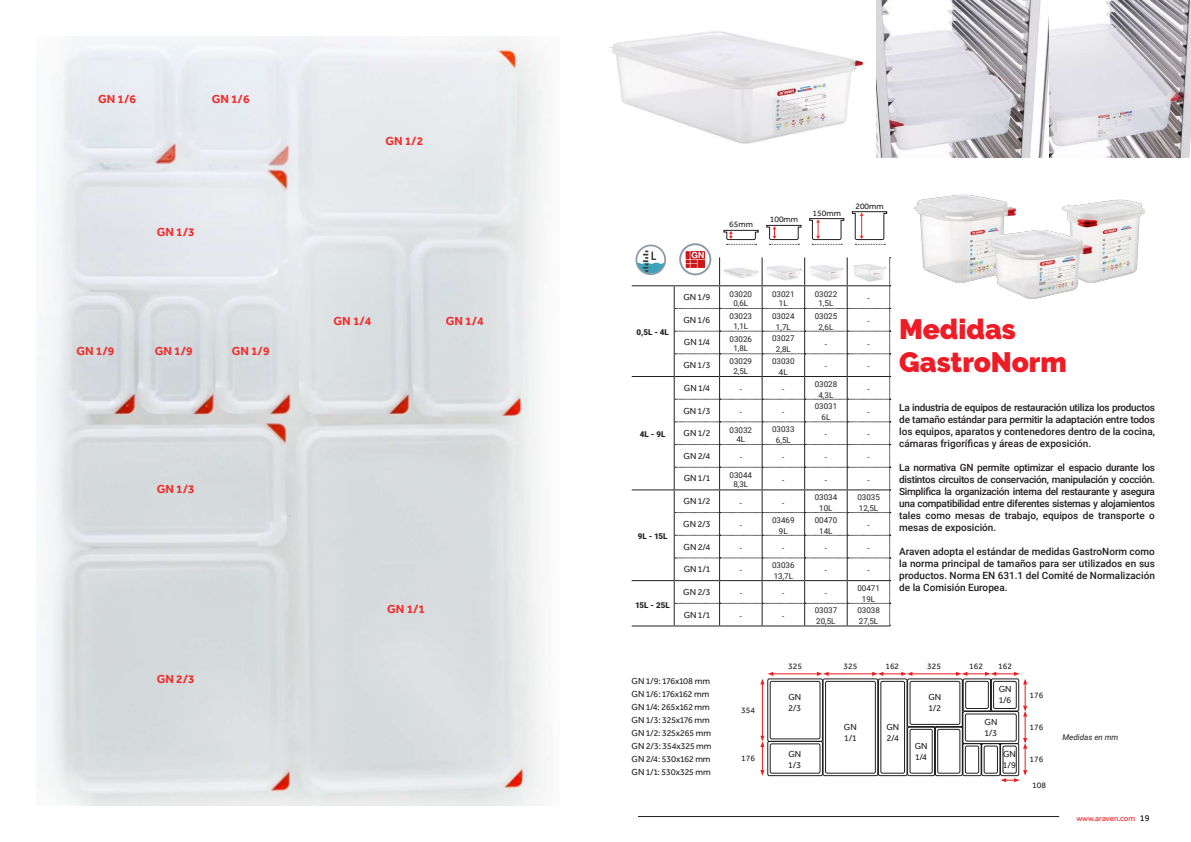
<style>
.page{position:relative;width:1191px;height:842px;background:#fff}
.page>*{position:absolute;margin:0;border:0;box-sizing:border-box;transform-origin:0 0}
.t1{font:900 28px/33.6px "Raleway";color:#ee1c26}
.t2{font:700 12px "Effra";color:#ee302d}
.t3{font:500 10px/12px "Roboto";color:#231f20;text-align:justify}
.t4{font:9px/11px "Effra";color:#231f20}
.t5{font:8.5px "Effra";color:#231f20}
.t6{font:8px/11px "Roboto";color:#231f20;text-align:center}
.t7{font:900 8px "Roboto";color:#231f20}
.t8{font:8px "Effra";color:#ee1d23}
.t9{font:italic 8px "Roboto";color:#231f20}
.s1{font-size:9px;color:#000}
</style>
<div class="page">
<img style="left:39px;top:36px;width:504px;height:770px">
<hr style="left:638px;top:816px;width:421px;height:1px;background:#231f20">
<hr style="left:631px;top:285px;width:43px;height:1px;background:#231f20">
<hr style="left:631px;top:376px;width:43px;height:1px;background:#231f20">
<hr style="left:631px;top:489px;width:43px;height:1px;background:#231f20">
<hr style="left:631px;top:580px;width:43px;height:1px;background:#231f20">
<hr style="left:631px;top:625px;width:43px;height:1px;background:#231f20">
<img style="left:877px;top:0;width:172px;height:158px">
<svg style="left:1049px;top:0;width:142px;height:158px;background:#cfccd2"></svg>
<img style="left:609px;top:31px;width:255px;height:113px">
<svg style="left:673px;top:211px;width:217px;height:415px"></svg>
<svg style="left:635px;top:245px;width:31px;height:30px"></svg>
<svg style="left:760px;top:672px;width:267px;height:110px"></svg>
<img style="left:914px;top:194px;width:231px;height:105px">
<p class="t2" style="left:98px;top:92px;width:39px">GN 1/6</p>
<p class="t2" style="left:212px;top:92px;width:39px">GN 1/6</p>
<p class="t2" style="left:157px;top:225px;width:39px">GN 1/3</p>
<p class="t2" style="left:76px;top:344px;width:39px">GN 1/9</p>
<p class="t2" style="left:155px;top:344px;width:39px">GN 1/9</p>
<p class="t2" style="left:232px;top:344px;width:39px">GN 1/9</p>
<p class="t2" style="left:157px;top:482px;width:39px">GN 1/3</p>
<p class="t2" style="left:157px;top:672px;width:39px">GN 2/3</p>
<p class="t2" style="left:385px;top:134px;width:39px">GN 1/2</p>
<p class="t2" style="left:333px;top:314px;width:39px">GN 1/4</p>
<p class="t2" style="left:446px;top:314px;width:39px">GN 1/4</p>
<p class="t2" style="left:387px;top:601px;width:39px">GN 1/1</p>
<p class="t5" style="left:729px;top:219px;width:25px">65mm</p>
<p class="t5" style="left:769px;top:214px;width:30px">100mm</p>
<p class="t5" style="left:812px;top:208px;width:30px">150mm</p>
<p class="t5" style="left:855px;top:201px;width:30px">200mm</p>
<p class="t7" style="left:636px;top:327px;width:34px">0,5L - 4L</p>
<p class="t7" style="left:640px;top:429px;width:27px">4L - 9L</p>
<p class="t7" style="left:638px;top:531px;width:31px">9L - 15L</p>
<p class="t7" style="left:635px;top:599px;width:36px">15L - 25L</p>
<p class="t4" style="left:683px;top:292px;width:29px">GN 1/9</p>
<p class="t6" style="left:729px;top:289px;width:24px;line-height:9.6px">03020<br>0,6L</p>
<p class="t6" style="left:772px;top:289px;width:24px;line-height:9.6px">03021<br>1L</p>
<p class="t6" style="left:814px;top:289px;width:24px;line-height:9.6px">03022<br>1,5L</p>
<p class="t6" style="left:867px;top:293px;width:4px">-</p>
<p class="t4" style="left:683px;top:314px;width:28px">GN 1/6</p>
<p class="t6" style="left:729px;top:311px;width:24px;line-height:9.6px">03023<br>1,1L</p>
<p class="t6" style="left:772px;top:310px;width:24px">03024<br>1,7L</p>
<p class="t6" style="left:814px;top:310px;width:24px">03025<br>2,6L</p>
<p class="t6" style="left:867px;top:315px;width:4px">-</p>
<p class="t4" style="left:684px;top:337px;width:28px">GN 1/4</p>
<p class="t6" style="left:729px;top:334px;width:24px;line-height:9.6px">03026<br>1,8L</p>
<p class="t6" style="left:772px;top:333px;width:24px">03027<br>2,8L</p>
<p class="t6" style="left:825px;top:338px;width:4px">-</p>
<p class="t6" style="left:867px;top:338px;width:4px">-</p>
<p class="t4" style="left:683px;top:359px;width:28px">GN 1/3</p>
<p class="t6" style="left:729px;top:356px;width:24px;line-height:9.6px">03029<br>2,5L</p>
<p class="t6" style="left:772px;top:355px;width:24px">03030<br>4L</p>
<p class="t6" style="left:825px;top:361px;width:4px">-</p>
<p class="t6" style="left:867px;top:361px;width:4px">-</p>
<p class="t4" style="left:684px;top:382px;width:28px">GN 1/4</p>
<p class="t6" style="left:739px;top:383px;width:4px">-</p>
<p class="t6" style="left:782px;top:383px;width:4px">-</p>
<p class="t6" style="left:814px;top:378px;width:24px">03028<br>4,3L</p>
<p class="t6" style="left:867px;top:383px;width:4px">-</p>
<p class="t4" style="left:683px;top:405px;width:28px">GN 1/3</p>
<p class="t6" style="left:739px;top:406px;width:4px">-</p>
<p class="t6" style="left:782px;top:406px;width:4px">-</p>
<p class="t6" style="left:814px;top:401px;width:24px">03031<br>6L</p>
<p class="t6" style="left:867px;top:406px;width:4px">-</p>
<p class="t4" style="left:683px;top:428px;width:28px">GN 1/2</p>
<p class="t6" style="left:729px;top:425px;width:24px;line-height:9.6px">03032<br>4L</p>
<p class="t6" style="left:772px;top:423px;width:24px">03033<br>6,5L</p>
<p class="t6" style="left:825px;top:429px;width:4px">-</p>
<p class="t6" style="left:867px;top:429px;width:4px">-</p>
<p class="t4" style="left:683px;top:450px;width:28px">GN 2/4</p>
<p class="t6" style="left:739px;top:451px;width:4px">-</p>
<p class="t6" style="left:782px;top:451px;width:4px">-</p>
<p class="t6" style="left:825px;top:451px;width:4px">-</p>
<p class="t6" style="left:867px;top:451px;width:4px">-</p>
<p class="t4" style="left:684px;top:473px;width:28px">GN 1/1</p>
<p class="t6" style="left:729px;top:470px;width:24px;line-height:9.6px">03044<br>8,3L</p>
<p class="t6" style="left:782px;top:474px;width:4px">-</p>
<p class="t6" style="left:825px;top:474px;width:4px">-</p>
<p class="t6" style="left:867px;top:474px;width:4px">-</p>
<p class="t4" style="left:683px;top:496px;width:28px">GN 1/2</p>
<p class="t6" style="left:739px;top:497px;width:4px">-</p>
<p class="t6" style="left:782px;top:497px;width:4px">-</p>
<p class="t6" style="left:814px;top:491px;width:24px">03034<br>10L</p>
<p class="t6" style="left:857px;top:491px;width:24px;text-align:left">03035<br>12,5L</p>
<p class="t4" style="left:683px;top:518px;width:29px">GN 2/3</p>
<p class="t6" style="left:739px;top:519px;width:4px">-</p>
<p class="t6" style="left:772px;top:514px;width:24px">03469<br>9L</p>
<p class="t6" style="left:814px;top:514px;width:24px">00470<br>14L</p>
<p class="t6" style="left:867px;top:519px;width:4px">-</p>
<p class="t4" style="left:683px;top:541px;width:28px">GN 2/4</p>
<p class="t6" style="left:739px;top:542px;width:4px">-</p>
<p class="t6" style="left:782px;top:542px;width:4px">-</p>
<p class="t6" style="left:825px;top:542px;width:4px">-</p>
<p class="t6" style="left:867px;top:542px;width:4px">-</p>
<p class="t4" style="left:684px;top:563px;width:28px">GN 1/1</p>
<p class="t6" style="left:739px;top:565px;width:4px">-</p>
<p class="t6" style="left:772px;top:559px;width:24px;text-align:left">03036<br>13,7L</p>
<p class="t6" style="left:825px;top:565px;width:4px">-</p>
<p class="t6" style="left:867px;top:565px;width:4px">-</p>
<p class="t4" style="left:683px;top:586px;width:29px">GN 2/3</p>
<p class="t6" style="left:739px;top:588px;width:4px">-</p>
<p class="t6" style="left:782px;top:588px;width:4px">-</p>
<p class="t6" style="left:825px;top:588px;width:4px">-</p>
<p class="t6" style="left:857px;top:582px;width:24px">00471<br>19L</p>
<p class="t4" style="left:684px;top:609px;width:28px">GN 1/1</p>
<p class="t6" style="left:739px;top:610px;width:4px">-</p>
<p class="t6" style="left:782px;top:610px;width:4px">-</p>
<p class="t6" style="left:814px;top:605px;width:24px;text-align:left">03037<br>20,5L</p>
<p class="t6" style="left:857px;top:605px;width:24px;text-align:left">03038<br>27,5L</p>
<h1 class="t1" style="left:899px;top:312px;width:169px">Medidas<br>GastroNorm</h1>
<p class="t3" style="left:899px;top:401px;width:257px">La industria de equipos de restauración utiliza los productos de tamaño estándar para permitir la adaptación entre todos los equipos, aparatos y contenedores dentro de la cocina, cámaras frigoríficas y áreas de exposición.</p>
<p class="t3" style="left:899px;top:461px;width:257px">La normativa GN permite optimizar el espacio durante los distintos circuitos de conservación, manipulación y cocción.<br>Simplifica la organización interna del restaurante y asegura una compatibilidad entre diferentes sistemas y alojamientos tales como mesas de trabajo, equipos de transporte o mesas de exposición.</p>
<p class="t3" style="left:899px;top:545px;width:257px">Araven adopta el estándar de medidas GastroNorm como la norma principal de tamaños para ser utilizados en sus productos. Norma EN 631.1 del Comité de Normalización de la Comisión Europea.</p>
<p class="t5" style="left:788px;top:661px;width:15px">325</p>
<p class="t5" style="left:843px;top:661px;width:15px">325</p>
<p class="t5" style="left:885px;top:661px;width:15px">162</p>
<p class="t5" style="left:927px;top:661px;width:15px">325</p>
<p class="t5" style="left:969px;top:661px;width:15px">162</p>
<p class="t5" style="left:998px;top:661px;width:15px">162</p>
<p class="t4" style="left:631px;top:674px;width:82px;line-height:13px">GN 1/9: 176x108 mm<br>GN 1/6: 176x162 mm<br>GN 1/4: 265x162 mm<br>GN 1/3: 325x176 mm<br>GN 1/2: 325x265 mm<br>GN 2/3: 354x325 mm<br>GN 2/4: 530x162 mm<br>GN 1/1: 530x325 mm</p>
<p class="t5" style="left:741px;top:705px;width:15px">354</p>
<p class="t5" style="left:741px;top:753px;width:15px">176</p>
<p class="t4" style="left:788px;top:692px;width:14px">GN<br>2/3</p>
<p class="t4" style="left:788px;top:748px;width:14px">GN<br>1/3</p>
<p class="t4" style="left:844px;top:721px;width:14px">GN<br>1/1</p>
<p class="t4" style="left:886px;top:721px;width:14px">GN<br>2/4</p>
<p class="t4" style="left:998px;top:684px;width:14px">GN</p>
<p class="t4" style="left:928px;top:692px;width:14px">GN</p>
<p class="t4" style="left:999px;top:695px;width:14px">1/6</p>
<p class="t4" style="left:928px;top:703px;width:14px">1/2</p>
<p class="t4" style="left:1003px;top:749px;width:14px">GN<br>1/9</p>
<p class="t4" style="left:984px;top:716px;width:14px">GN<br>1/3</p>
<p class="t4" style="left:914px;top:740px;width:14px">GN<br>1/4</p>
<p class="t5" style="left:1029px;top:690px;width:15px">176</p>
<p class="t5" style="left:1029px;top:722px;width:15px">176</p>
<p class="t5" style="left:1029px;top:754px;width:15px">176</p>
<p class="t5" style="left:1032px;top:780px;width:15px">108</p>
<p class="t9" style="left:1062px;top:732px;width:58px">Medidas en mm</p>
<p class="t8" style="left:1076px;top:814px;width:75px">www.araven.com <span class="s1">19</span></p>
</div>
